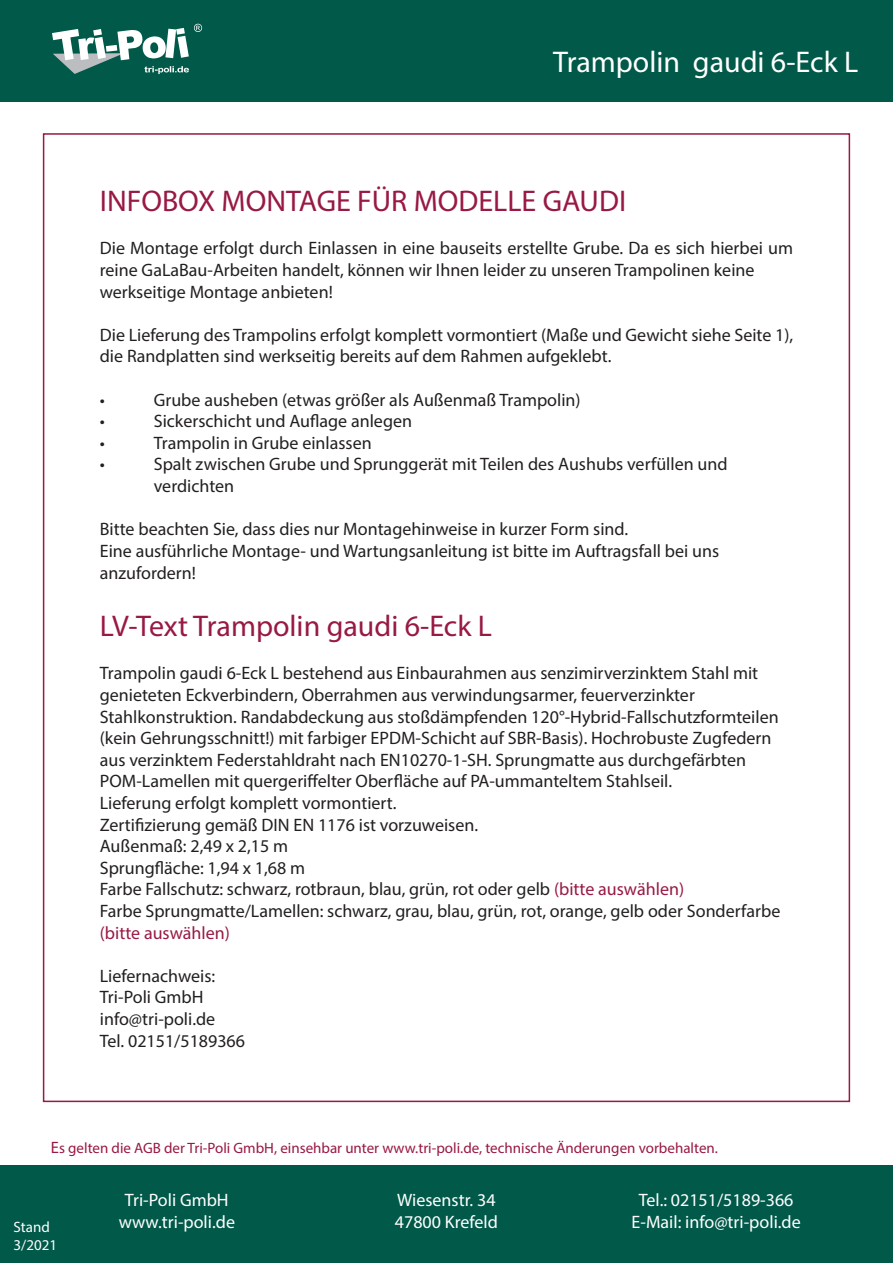
<style>
.page{position:relative;width:893px;height:1263px;background:#fff}
.page>*{position:absolute;margin:0;border:0;box-sizing:border-box;transform-origin:0 0}
.t1{font:30px "Myriad Pro";color:#981943}
.t2{font:30px "Myriad Pro";color:#fff}
.t3{font:18px/21.6px "Myriad Pro";color:#231f20}
.t4{font:18px/21.6px "Myriad Pro";color:#fff;text-align:center}
.t5{font:18px "Myriad Pro";color:#981943}
.t6{font:15px "Myriad Pro";color:#981943}
.t7{font:15px "Myriad Pro";color:#fff}
.s1{color:#981943}
.s2{font-size:16.5px}
</style>
<div class="page">
<div style="left:0;top:1165px;width:893px;height:98px;background:#005949"></div>
<div style="left:0;top:0;width:893px;height:102px;background:#005949"></div>
<svg style="left:52px;top:24px;width:150px;height:50px"></svg>
<h1 class="t2" style="left:553px;top:43px;width:307px">Trampolin gaudi 6-Eck L</h1>
<h1 class="t1" style="left:100px;top:183px;width:528px">INFOBOX MONTAGE FÜR MODELLE GAUDI</h1>
<p class="t3" style="left:100px;top:237px;width:695px">Die Montage erfolgt durch Einlassen in eine bauseits erstellte Grube. Da es sich hierbei um reine GaLaBau-Arbeiten handelt, können wir Ihnen leider zu unseren Trampolinen keine werkseitige Montage anbieten!</p>
<p class="t3" style="left:100px;top:324px;width:695px">Die Lieferung des Trampolins erfolgt komplett vormontiert (Maße und Gewicht siehe Seite 1), die Randplatten sind werkseitig bereits auf dem Rahmen aufgeklebt.</p>
<p class="t3" style="left:100px;top:389px;width:7px">•</p>
<p class="t3" style="left:154px;top:389px;width:428px">Grube ausheben (etwas größer als Außenmaß Trampolin)</p>
<p class="t3" style="left:100px;top:410px;width:7px">•</p>
<p class="t3" style="left:154px;top:410px;width:260px">Sickerschicht und Auflage anlegen</p>
<p class="t3" style="left:100px;top:432px;width:7px">•</p>
<p class="t3" style="left:154px;top:432px;width:219px">Trampolin in Grube einlassen</p>
<p class="t3" style="left:100px;top:453px;width:7px">•</p>
<p class="t3" style="left:154px;top:453px;width:575px">Spalt zwischen Grube und Sprunggerät mit Teilen des Aushubs verfüllen und verdichten</p>
<p class="t3" style="left:100px;top:518px;width:621px">Bitte beachten Sie, dass dies nur Montagehinweise in kurzer Form sind.<br>Eine ausführliche Montage- und Wartungsanleitung ist bitte im Auftragsfall bei uns anzufordern!</p>
<h1 class="t1" style="left:100px;top:607px;width:394px">LV-Text Trampolin gaudi 6-Eck L</h1>
<p class="t3" style="left:100px;top:662px;width:682px">Trampolin gaudi 6-Eck L bestehend aus Einbaurahmen aus senzimirverzinktem Stahl mit genieteten Eckverbindern, Oberrahmen aus verwindungsarmer, feuerverzinkter Stahlkonstruktion. Randabdeckung aus stoßdämpfenden 120°-Hybrid-Fallschutzformteilen (kein Gehrungsschnitt!) mit farbiger EPDM-Schicht auf SBR-Basis). Hochrobuste Zugfedern aus verzinktem Federstahldraht nach EN10270-1-SH. Sprungmatte aus durchgefärbten POM-Lamellen mit quergeriffelter Oberfläche auf PA-ummanteltem Stahlseil.<br>Lieferung erfolgt komplett vormontiert.<br>Zertifizierung gemäß DIN EN 1176 ist vorzuweisen.<br>Außenmaß: 2,49 x 2,15 m<br>Sprungfläche: 1,94 x 1,68 m<br>Farbe Fallschutz: schwarz, rotbraun, blau, grün, rot oder gelb <span class="s1">(bitte auswählen)<br></span>Farbe Sprungmatte/Lamellen: schwarz, grau, blau, grün, rot, orange, gelb oder Sonderfarbe</p>
<p class="t5" style="left:100px;top:921px;width:132px">(bitte auswählen)</p>
<p class="t3" style="left:100px;top:965px;width:147px">Liefernachweis:<br>Tri-Poli GmbH info@tri-poli.de<br>Tel. 02151/5189366</p>
<p class="t6" style="left:51px;top:1139px;width:668px"><span class="s2">E</span>s gelten die AGB der Tri-Poli GmbH, einsehbar unter www.tri-poli.de, technische Änderungen vorbehalten.</p>
<p class="t4" style="left:119px;top:1189px;width:118px">Tri-Poli GmbH www.tri-poli.de</p>
<p class="t4" style="left:395px;top:1189px;width:105px;text-align:left">Wiesenstr. 34<br>47800 Krefeld</p>
<p class="t4" style="left:639px;top:1189px;width:156px">Tel.: 02151/5189-366</p>
<p class="t7" style="left:14px;top:1217px;width:38px">Stand</p>
<p class="t4" style="left:632px;top:1211px;width:171px">E-Mail: info@tri-poli.de</p>
<p class="t7" style="left:14px;top:1235px;width:45px">3/2021</p>
</div>
